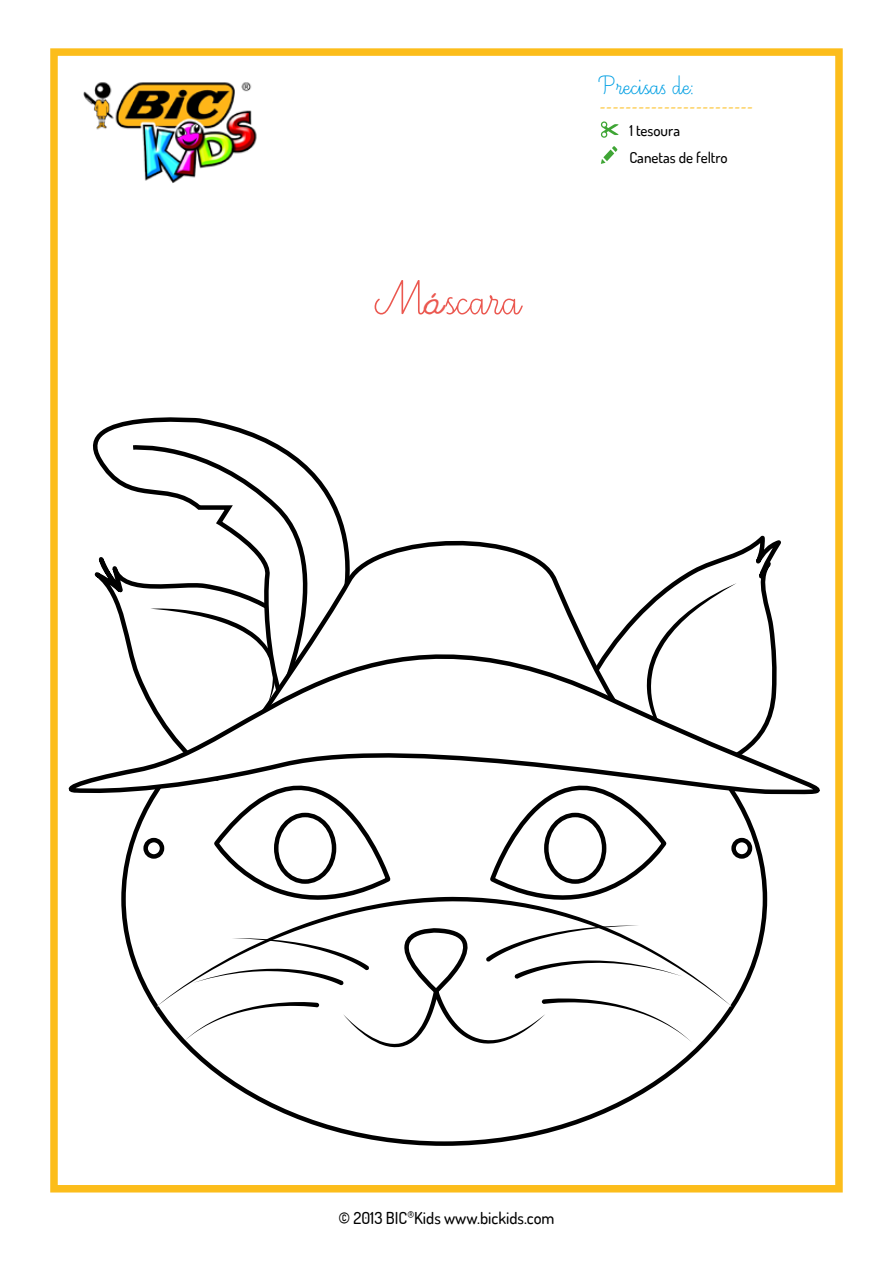
<style>
.page{position:relative;width:893px;height:1263px;background:#fff}
.page>*{position:absolute;margin:0;border:0;box-sizing:border-box;transform-origin:0 0}
.t1{font:60px "Ecriture A Romain Orne";color:#eb5850}
.t2{font:33px "Ecriture A Romain Orne";color:#009fe3}
.t3{font:18px "Minion Pro";color:#fcbd1b}
.t4{font:500 16.5px "Dosis";color:#000}
.t5{font:500 15px/27px "Dosis";color:#000}
.s1{font-family:"The Only Exception";font-size:36px}
</style>
<div class="page">
<div style="left:50px;top:48px;width:793px;height:1144px;border:8px solid #fcbd1b"></div>
<img style="left:83px;top:82px;width:174px;height:101px">
<svg style="left:600px;top:121px;width:19px;height:17px"></svg>
<svg style="left:601px;top:146px;width:16px;height:18px"></svg>
<svg style="left:93px;top:417px;width:166px;height:158px"></svg>
<svg style="left:129px;top:435px;width:215px;height:140px"></svg>
<svg style="left:683px;top:535px;width:98px;height:40px"></svg>
<svg style="left:150px;top:800px;width:587px;height:298px"></svg>
<svg style="left:259px;top:526px;width:296px;height:49px"></svg>
<svg style="left:68px;top:575px;width:752px;height:225px"></svg>
<div style="left:546px;top:815px;width:58px;height:66px;background:#fff;border-radius:50%"></div>
<div style="left:544px;top:813px;width:62px;height:71px;border:4px solid #000;border-radius:50%"></div>
<div style="left:276px;top:815px;width:58px;height:66px;background:#fff;border-radius:50%"></div>
<div style="left:274px;top:813px;width:62px;height:71px;border:4px solid #000;border-radius:50%"></div>
<svg style="left:146px;top:840px;width:16px;height:16px"></svg>
<div style="left:143px;top:838px;width:21px;height:21px;border:4px solid #000;border-radius:50%"></div>
<svg style="left:734px;top:840px;width:16px;height:16px"></svg>
<div style="left:731px;top:838px;width:21px;height:21px;border:4px solid #000;border-radius:50%"></div>
<h1 class="t1" style="left:373px;top:269px;width:148px">M<span class="s1">á</span>scara</h1>
<h2 class="t2" style="left:600px;top:69px;width:96px">Precisas de:</h2>
<p class="t3" style="left:600px;top:94px;width:155px">------------------------</p>
<p class="t5" style="left:629px;top:116px;width:100px">1 tesoura<br>Canetas de feltro</p>
<p class="t4" style="left:338px;top:1207px;width:218px">© 2013 BIC<sup>®</sup>Kids www.bickids.com</p>
</div>
